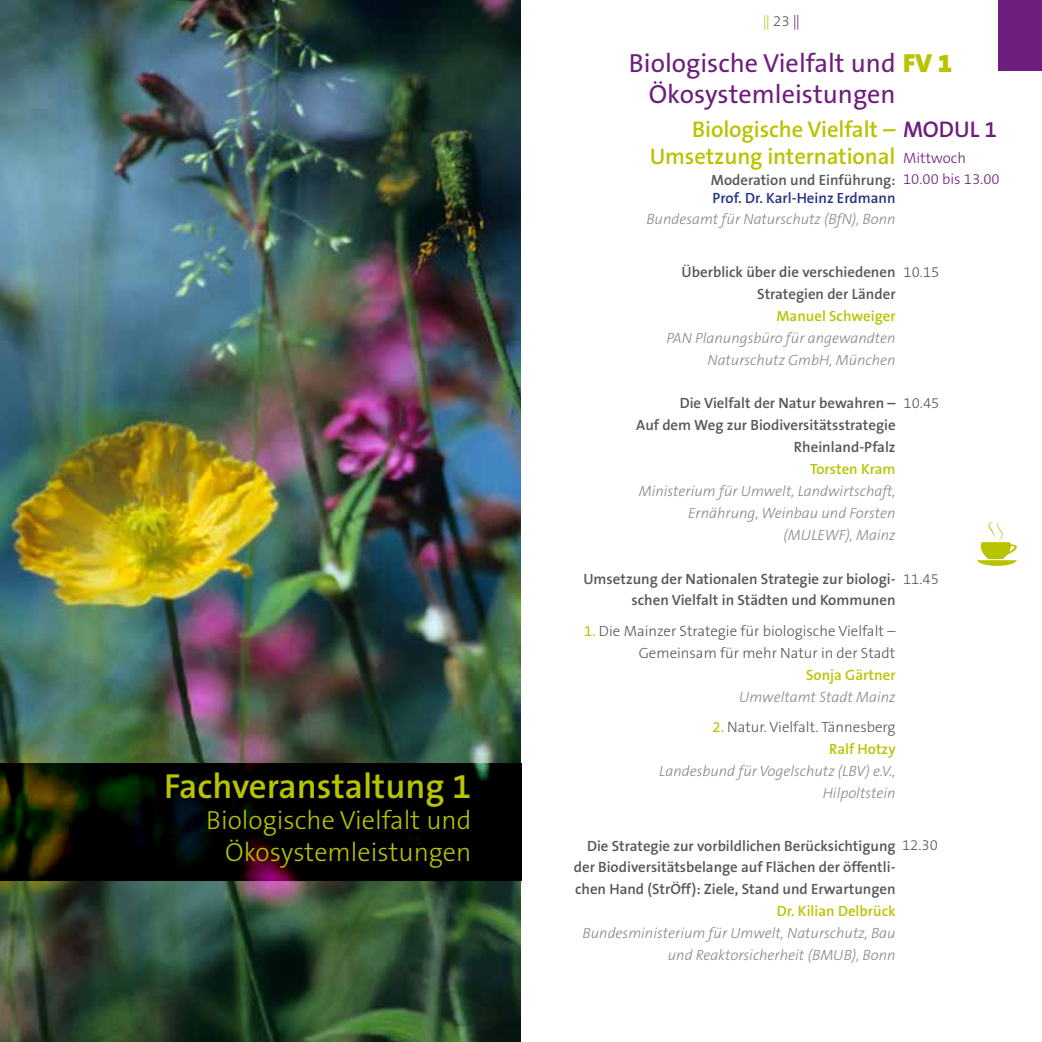
<style>
.page{position:relative;width:1042px;height:1042px;background:#fff}
.page>*{position:absolute;margin:0;border:0;box-sizing:border-box;transform-origin:0 0}
.t1{font:600 35px "The Sans B6";color:#b8c400}
.t2{font:26.25px/31.5px "The Sans B5 Plain";color:#6d1e7d}
.t3{font:300 26.25px/31.5px "The Sans B3";color:#b8c400;text-align:right}
.t4{font:600 22.75px/27.3px "The Sans B6";letter-spacing:-.005em;color:#b8c400}
.t5{font:600 14.88px/21.9px "The Sans B6";color:#565655;text-align:right}
.t6{font:italic 300 14.88px/21.9px "The Sans B3";color:#868786;text-align:right}
.t7{font:300 14.88px/21.9px "The Sans B3";color:#565655;text-align:right}
.t8{font:600 14.88px "The Sans B6";color:#b8c400}
.t9{font:600 14.88px "The Sans B6";color:#243282}
.t10{font:300 14.88px/20.7px "The Sans B3";color:#6d1e7d}
.t11{font:300 14.88px "The Sans B3";color:#b8c400}
.s1{color:#565655}
.s2{color:#6d1e7d}
.s3{font-family:"The Sans B9";font-weight:900;color:#b8c400}
.s4{font-family:"The Sans B5 Plain";font-weight:400;color:#b8c400}
.s5{font-family:"The Sans B3";font-weight:300}
</style>
<div class="page">
<img style="left:0;top:0;width:521px;height:1042px">
<svg style="left:0;top:763px;width:521px;height:118px;background:#060601"></svg>
<div style="left:998px;top:0;width:44px;height:71px;background:#6d1e7d"></div>
<svg style="left:977px;top:521px;width:40px;height:45px"></svg>
<h1 class="t1" style="left:164px;top:768px;width:309px">Fachveranstaltung 1</h1>
<h2 class="t3" style="left:206px;top:806px;width:267px">Biologische Vielfalt und<br>Ökosystemleistungen</h2>
<p class="t11" style="left:763px;top:13px;width:39px">|| <span class="s1">23</span> <span class="s2">||</span></p>
<h2 class="t2" style="left:649px;top:48px;width:305px;text-indent:-20px">Biologische Vielfalt und <span class="s3">FV 1<br></span>Ökosystemleistungen</h2>
<h3 class="t4" style="left:650px;top:117px;width:349px;text-indent:42px">Biologische Vielfalt – <span class="s2">MODUL 1<br></span>Umsetzung international</h3>
<p class="t5" style="left:711px;top:170px;width:186px">Moderation und Einführung:</p>
<p class="t9" style="left:712px;top:190px;width:184px">Prof. Dr. Karl-Heinz Erdmann</p>
<p class="t6" style="left:646px;top:208px;width:251px">Bundesamt für Naturschutz (BfN), Bonn</p>
<p class="t5" style="left:681px;top:262px;width:216px">Überblick über die verschiedenen<br>Strategien der Länder</p>
<p class="t8" style="left:776px;top:308px;width:121px">Manuel Schweiger</p>
<p class="t6" style="left:666px;top:327px;width:231px">PAN Planungsbüro für angewandten<br>Naturschutz GmbH, München</p>
<p class="t5" style="left:636px;top:393px;width:261px">Die Vielfalt der Natur bewahren –<br>Auf dem Weg zur Biodiversitätsstrategie<br>Rheinland-Pfalz</p>
<p class="t8" style="left:810px;top:461px;width:87px">Torsten Kram</p>
<p class="t6" style="left:639px;top:481px;width:258px">Ministerium für Umwelt, Landwirtschaft,<br>Ernährung, Weinbau und Forsten (MULEWF), Mainz</p>
<p class="t5" style="left:583px;top:568px;width:314px">Umsetzung der Nationalen Strategie zur biologi&shy;schen Vielfalt in Städten und Kommunen</p>
<p class="t7" style="left:584px;top:621px;width:313px"><span class="s4">1.</span> Die Mainzer Strategie für biologische Vielfalt –<br>Gemeinsam für mehr Natur in der Stadt</p>
<p class="t8" style="left:806px;top:667px;width:91px">Sonja Gärtner</p>
<p class="t6" style="left:739px;top:686px;width:158px">Umweltamt Stadt Mainz</p>
<p class="t7" style="left:712px;top:717px;width:185px"><span class="s4">2.</span> Natur. Vielfalt. Tännesberg</p>
<p class="t8" style="left:829px;top:741px;width:68px">Ralf Hotzy</p>
<p class="t6" style="left:659px;top:761px;width:238px">Landesbund für Vogelschutz (LBV) e.V.,<br>Hilpoltstein</p>
<p class="t5" style="left:574px;top:835px;width:366px;text-align:left;text-indent:13px">Die Strategie zur vorbildlichen Berücksichtigung <span class="s5">12.30 </span>der Biodiversitätsbelange auf Flächen der öffentli-<br>chen Hand (StrÖff): Ziele, Stand und Erwartungen</p>
<p class="t8" style="left:777px;top:903px;width:120px">Dr. Kilian Delbrück</p>
<p class="t6" style="left:583px;top:922px;width:314px">Bundesministerium für Umwelt, Naturschutz, Bau und Reaktorsicherheit (BMUB), Bonn</p>
<p class="t10" style="left:903px;top:149px;width:98px">Mittwoch<br>10.00 bis 13.00</p>
<p class="t7" style="left:903px;top:262px;width:37px">10.15</p>
<p class="t7" style="left:903px;top:393px;width:37px">10.45</p>
<p class="t7" style="left:903px;top:568px;width:37px">11.45</p>
</div>
